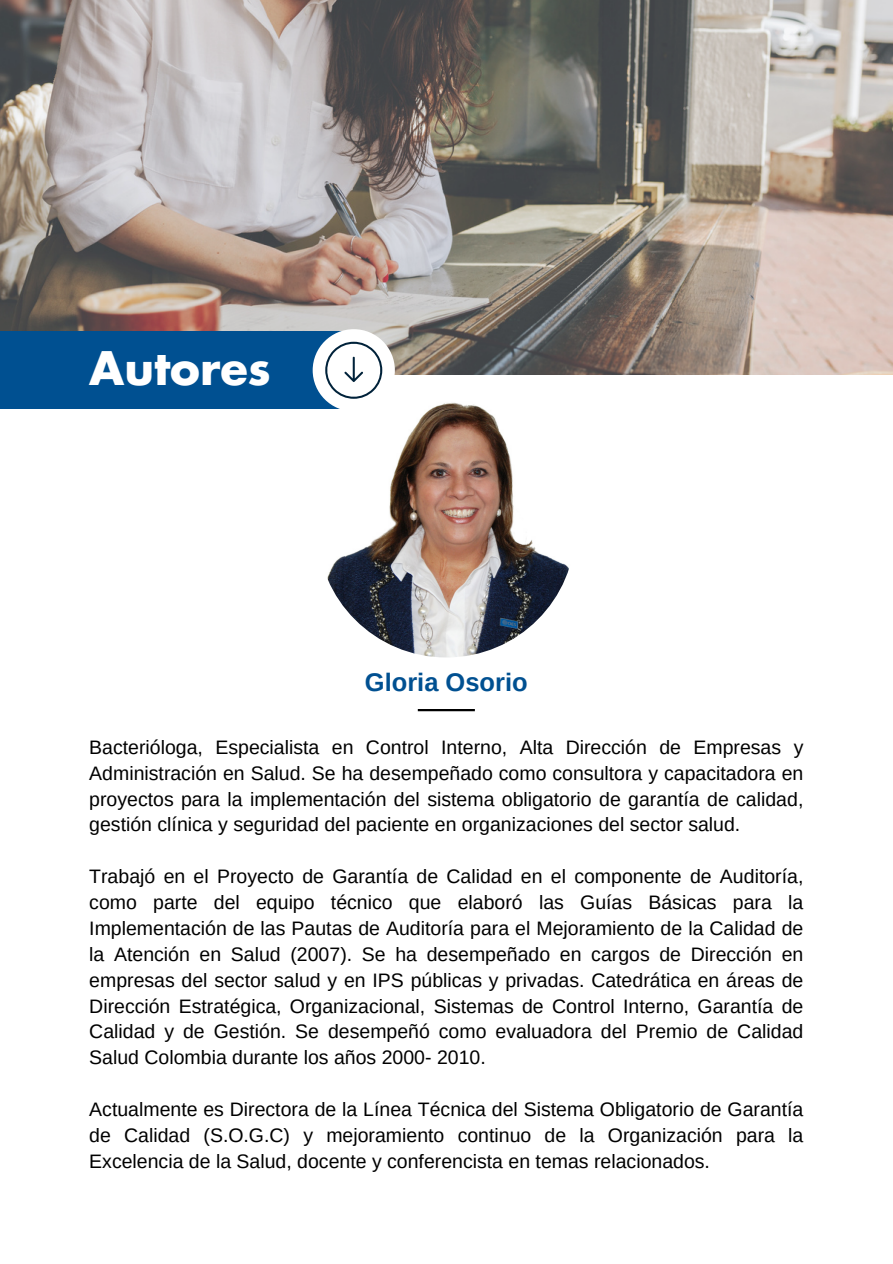
<style>
.page{position:relative;width:893px;height:1264px;background:#fff}
.page>*{position:absolute;margin:0;border:0;box-sizing:border-box;transform-origin:0 0}
.t1{font:700 45px "Futura Std";color:#fff}
.t2{font:700 25.5px "Arimo";color:#005091}
.t3{font:19.5px/25.8px "Arimo";color:#000;text-align:justify}
</style>
<div class="page">
<img style="left:0;top:0;width:892px;height:374px">
<div style="left:0;top:331px;width:354px;height:78px;background:#005091"></div>
<div style="left:312px;top:329px;width:83px;height:82px;background:#fff;border-radius:50%"></div>
<svg style="left:325px;top:341px;width:58px;height:58px"></svg>
<hr style="left:418px;top:709px;width:57px;height:2px;background:#000">
<img style="left:317px;top:399px;width:258px;height:258px;border-radius:50%">
<p class="t1" style="left:89px;top:348px;width:183px">Autores</p>
<p class="t2" style="left:365px;top:667px;width:164px">Gloria Osorio</p>
<p class="t3" style="left:89px;top:734px;width:715px">Bacterióloga, Especialista en Control Interno, Alta Dirección de Empresas y Administración en Salud. Se ha desempeñado como consultora y capacitadora en proyectos para la implementación del sistema obligatorio de garantía de calidad, gestión clínica y seguridad del paciente en organizaciones del sector salud.</p>
<p class="t3" style="left:89px;top:863px;width:715px">Trabajó en el Proyecto de Garantía de Calidad en el componente de Auditoría, como parte del equipo técnico que elaboró las Guías Básicas para la Implementación de las Pautas de Auditoría para el Mejoramiento de la Calidad de la Atención en Salud (2007). Se ha desempeñado en cargos de Dirección en empresas del sector salud y en IPS públicas y privadas. Catedrática en áreas de Dirección Estratégica, Organizacional, Sistemas de Control Interno, Garantía de Calidad y de Gestión. Se desempeñó como evaluadora del Premio de Calidad Salud Colombia durante los años 2000- 2010.</p>
<p class="t3" style="left:89px;top:1096px;width:715px">Actualmente es Directora de la Línea Técnica del Sistema Obligatorio de Garantía de Calidad (S.O.G.C) y mejoramiento continuo de la Organización para la Excelencia de la Salud, docente y conferencista en temas relacionados.</p>
</div>
